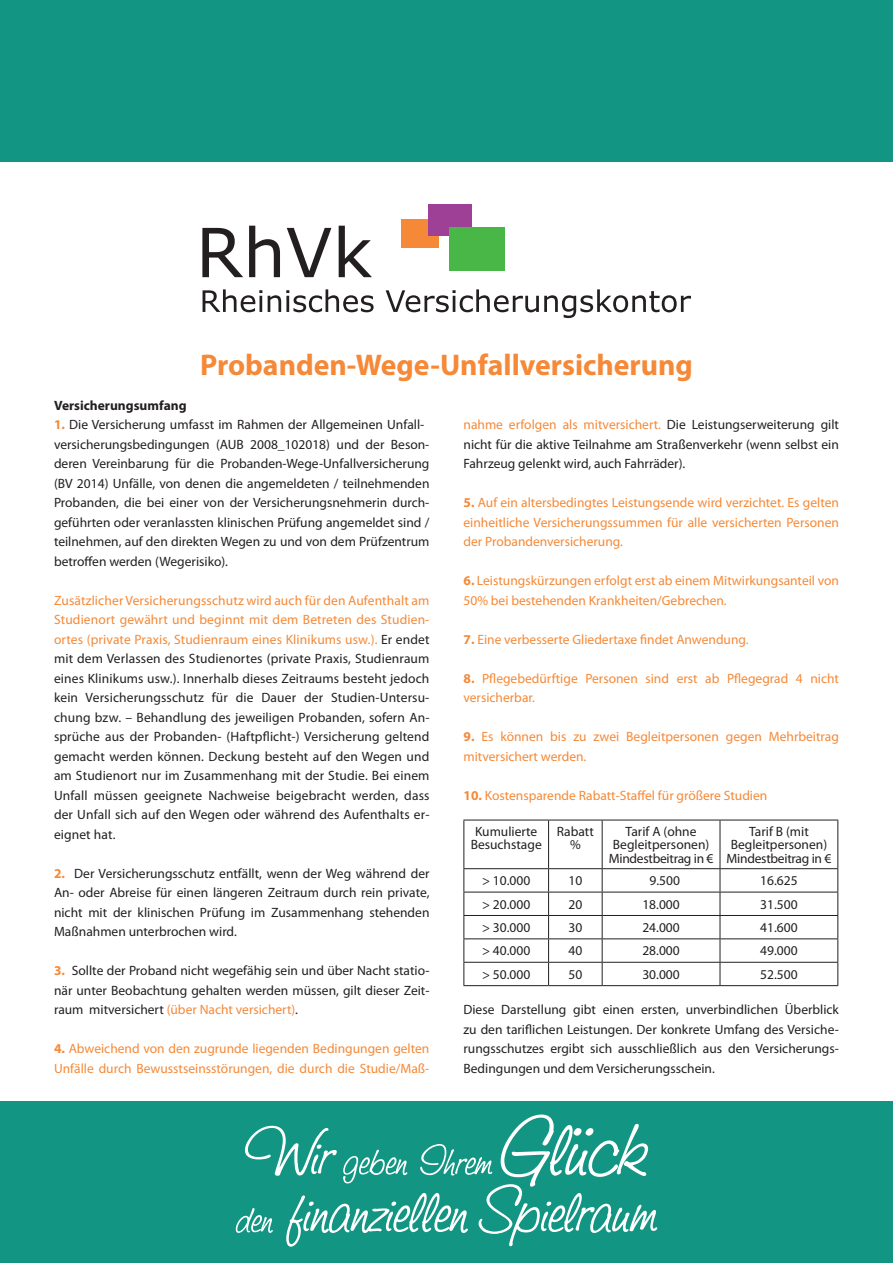
<style>
.page{position:relative;width:893px;height:1263px;background:#fff}
.page>*{position:absolute;margin:0;border:0;box-sizing:border-box;transform-origin:0 0}
.t1{font:700 30px "Myriad Pro";color:#f58937}
.t2{font:13.5px/19.5px "Myriad Pro";color:#231f20;text-align:justify}
.t3{font:13.5px/19.5px "Myriad Pro";color:#f58937}
.t4{font:700 13.5px "Myriad Pro";color:#231f20}
.s1{font-weight:700;color:#f58937}
.s2{color:#f58937}
.s3{font-weight:700}
</style>
<div class="page">
<div style="left:0;top:0;width:893px;height:162px;background:#139583"></div>
<div style="left:0;top:1101px;width:893px;height:162px;background:#139583"></div>
<div style="left:401px;top:219px;width:38px;height:29px;background:#f58937"></div>
<div style="left:428px;top:204px;width:44px;height:31px;background:#9f4097"></div>
<div style="left:449px;top:227px;width:56px;height:44px;background:#49b748"></div>
<svg style="left:202px;top:228px;width:41px;height:49px"></svg>
<svg style="left:249px;top:226px;width:31px;height:51px"></svg>
<svg style="left:287px;top:228px;width:44px;height:49px"></svg>
<svg style="left:339px;top:226px;width:33px;height:51px"></svg>
<svg style="left:203px;top:289px;width:59px;height:23px"></svg>
<hr style="left:259px;top:296px;width:3px;height:16px;background:#231f20">
<svg style="left:268px;top:289px;width:106px;height:23px"></svg>
<svg style="left:386px;top:289px;width:305px;height:29px"></svg>
<svg style="left:236px;top:1114px;width:421px;height:133px"></svg>
<hr style="left:463px;top:820px;width:86px;height:1px;background:#231f20">
<hr style="left:463px;top:820px;width:1px;height:48px;background:#231f20">
<hr style="left:549px;top:820px;width:53px;height:1px;background:#231f20">
<hr style="left:548px;top:820px;width:1px;height:48px;background:#231f20">
<hr style="left:602px;top:820px;width:118px;height:1px;background:#231f20">
<hr style="left:602px;top:820px;width:1px;height:48px;background:#231f20">
<hr style="left:720px;top:820px;width:118px;height:1px;background:#231f20">
<hr style="left:720px;top:820px;width:1px;height:48px;background:#231f20">
<hr style="left:837px;top:820px;width:1px;height:48px;background:#231f20">
<hr style="left:463px;top:868px;width:86px;height:1px;background:#231f20">
<hr style="left:549px;top:868px;width:53px;height:1px;background:#231f20">
<hr style="left:602px;top:868px;width:118px;height:1px;background:#231f20">
<hr style="left:720px;top:868px;width:118px;height:1px;background:#231f20">
<hr style="left:463px;top:892px;width:86px;height:1px;background:#231f20">
<hr style="left:549px;top:892px;width:53px;height:1px;background:#231f20">
<hr style="left:602px;top:892px;width:118px;height:1px;background:#231f20">
<hr style="left:720px;top:892px;width:118px;height:1px;background:#231f20">
<hr style="left:463px;top:915px;width:86px;height:1px;background:#231f20">
<hr style="left:549px;top:915px;width:53px;height:1px;background:#231f20">
<hr style="left:602px;top:915px;width:118px;height:1px;background:#231f20">
<hr style="left:720px;top:915px;width:118px;height:1px;background:#231f20">
<hr style="left:463px;top:938px;width:86px;height:1px;background:#231f20">
<hr style="left:549px;top:938px;width:53px;height:1px;background:#231f20">
<hr style="left:602px;top:938px;width:118px;height:1px;background:#231f20">
<hr style="left:720px;top:938px;width:118px;height:1px;background:#231f20">
<hr style="left:463px;top:962px;width:86px;height:1px;background:#231f20">
<svg style="left:463px;top:869px;width:1px;height:116px"></svg>
<hr style="left:549px;top:962px;width:53px;height:1px;background:#231f20">
<svg style="left:548px;top:869px;width:1px;height:116px"></svg>
<hr style="left:602px;top:962px;width:118px;height:1px;background:#231f20">
<svg style="left:602px;top:869px;width:1px;height:116px"></svg>
<hr style="left:720px;top:962px;width:118px;height:1px;background:#231f20">
<svg style="left:720px;top:869px;width:1px;height:116px"></svg>
<svg style="left:837px;top:869px;width:1px;height:116px"></svg>
<hr style="left:463px;top:985px;width:86px;height:1px;background:#231f20">
<hr style="left:549px;top:985px;width:53px;height:1px;background:#231f20">
<hr style="left:602px;top:985px;width:118px;height:1px;background:#231f20">
<hr style="left:720px;top:985px;width:118px;height:1px;background:#231f20">
<h1 class="t1" style="left:200px;top:346px;width:494px">Probanden-Wege-Unfallversicherung</h1>
<p class="t4" style="left:54px;top:396px;width:134px">Versicherungsumfang</p>
<p class="t2" style="left:54px;top:415px;width:377px;text-align:left"><span class="s1">1.</span> Die Versicherung umfasst im Rahmen der Allgemeinen Unfall&shy;versicherungsbedingungen (AUB 2008_102018) und der Beson&shy;deren Vereinbarung für die Probanden-Wege-Unfallversicherung (BV 2014) Unfälle, von denen die angemeldeten / teilnehmenden Probanden, die bei einer von der Versicherungsnehmerin durch&shy;geführten oder veranlassten klinischen Prüfung angemeldet sind / teilnehmen, auf den direkten Wegen zu und von dem Prüfzentrum betroffen werden (Wegerisiko).</p>
<p class="t2" style="left:54px;top:590px;width:377px"><span class="s2">Zusätzlicher Versicherungsschutz wird auch für den Aufenthalt am Studienort gewährt und beginnt mit dem Betreten des Studien&shy;ortes (private Praxis, Studienraum eines Klinikums usw.).</span> Er endet mit dem Verlassen des Studienortes (private Praxis, Studienraum eines Klinikums usw.). Innerhalb dieses Zeitraums besteht jedoch kein Versicherungsschutz für die Dauer der Studien-Untersu&shy;chung bzw. – Behandlung des jeweiligen Probanden, sofern An&shy;sprüche aus der Probanden- (Haftpflicht-) Versicherung geltend gemacht werden können. Deckung besteht auf den Wegen und am Studienort nur im Zusammenhang mit der Studie. Bei einem Unfall müssen geeignete Nachweise beigebracht werden, dass der Unfall sich auf den Wegen oder während des Aufenthalts er&shy;eignet hat.</p>
<p class="t2" style="left:54px;top:863px;width:377px"><span class="s1">2.</span> Der Versicherungsschutz entfällt, wenn der Weg während der An- oder Abreise für einen längeren Zeitraum durch rein private, nicht mit der klinischen Prüfung im Zusammenhang stehenden Maßnahmen unterbrochen wird.</p>
<p class="t2" style="left:54px;top:961px;width:377px"><span class="s1">3.</span> Sollte der Proband nicht wegefähig sein und über Nacht statio&shy;när unter Beobachtung gehalten werden müssen, gilt dieser Zeit&shy;raum mitversichert <span class="s2">(über Nacht versichert)</span>.</p>
<p class="t3" style="left:54px;top:1039px;width:377px"><span class="s3">4.</span> Abweichend von den zugrunde liegenden Bedingungen gelten<br>Unfälle durch Bewusstseinsstörungen, die durch die Studie/Maß-</p>
<p class="t2" style="left:463px;top:415px;width:377px"><span class="s2">nahme erfolgen als mitversichert.</span> Die Leistungserweiterung gilt nicht für die aktive Teilnahme am Straßenverkehr (wenn selbst ein Fahrzeug gelenkt wird, auch Fahrräder).</p>
<p class="t3" style="left:463px;top:493px;width:377px;text-align:justify"><span class="s3">5.</span> Auf ein altersbedingtes Leistungsende wird verzichtet. Es gelten einheitliche Versicherungssummen für alle versicherten Personen der Probandenversicherung.</p>
<p class="t3" style="left:463px;top:571px;width:377px"><span class="s3">6.</span> Leistungskürzungen erfolgt erst ab einem Mitwirkungsanteil von<br>50% bei bestehenden Krankheiten/Gebrechen.</p>
<p class="t3" style="left:463px;top:629px;width:287px"><span class="s3">7.</span> Eine verbesserte Gliedertaxe findet Anwendung.</p>
<p class="t3" style="left:463px;top:668px;width:377px"><span class="s3">8.</span> Pflegebedürftige Personen sind erst ab Pflegegrad 4 nicht versicherbar.</p>
<p class="t3" style="left:463px;top:727px;width:377px"><span class="s3">9.</span> Es können bis zu zwei Begleitpersonen gegen Mehrbeitrag mitversichert werden.</p>
<p class="t3" style="left:463px;top:785px;width:305px"><span class="s3">10.</span> Kostensparende Rabatt-Staffel für größere Studien</p>
<p class="t2" style="left:471px;top:824px;width:73px;line-height:13.5px;text-align:center">Kumulierte<br>Besuchstage</p>
<p class="t2" style="left:557px;top:824px;width:39px;line-height:13.5px;text-align:center">Rabatt %</p>
<p class="t2" style="left:609px;top:824px;width:106px;line-height:13.5px;text-align:center">Tarif A (ohne<br>Begleitpersonen)<br>Mindestbeitrag in €</p>
<p class="t2" style="left:726px;top:824px;width:106px;line-height:13.5px;text-align:center">Tarif B (mit<br>Begleitpersonen)<br>Mindestbeitrag in €</p>
<p class="t2" style="left:482px;top:871px;width:50px">&gt; 10.000</p>
<p class="t2" style="left:568px;top:871px;width:15px">10</p>
<p class="t2" style="left:649px;top:871px;width:32px">9.500</p>
<p class="t2" style="left:760px;top:871px;width:39px">16.625</p>
<p class="t2" style="left:482px;top:894px;width:50px">&gt; 20.000</p>
<p class="t2" style="left:568px;top:894px;width:15px">20</p>
<p class="t2" style="left:642px;top:894px;width:39px">18.000</p>
<p class="t2" style="left:760px;top:894px;width:39px">31.500</p>
<p class="t2" style="left:482px;top:917px;width:50px">&gt; 30.000</p>
<p class="t2" style="left:568px;top:917px;width:15px">30</p>
<p class="t2" style="left:642px;top:917px;width:39px">24.000</p>
<p class="t2" style="left:760px;top:917px;width:39px">41.600</p>
<p class="t2" style="left:482px;top:941px;width:50px">&gt; 40.000</p>
<p class="t2" style="left:568px;top:941px;width:15px">40</p>
<p class="t2" style="left:642px;top:941px;width:39px">28.000</p>
<p class="t2" style="left:760px;top:941px;width:39px">49.000</p>
<p class="t2" style="left:482px;top:964px;width:50px">&gt; 50.000</p>
<p class="t2" style="left:568px;top:964px;width:15px">50</p>
<p class="t2" style="left:642px;top:964px;width:39px">30.000</p>
<p class="t2" style="left:760px;top:964px;width:39px">52.500</p>
<p class="t2" style="left:463px;top:1000px;width:377px">Diese Darstellung gibt einen ersten, unverbindlichen Überblick zu den tariflichen Leistungen. Der konkrete Umfang des Versiche&shy;rungsschutzes ergibt sich ausschließlich aus den Versicherungs-Bedingungen und dem Versicherungsschein.</p>
</div>
